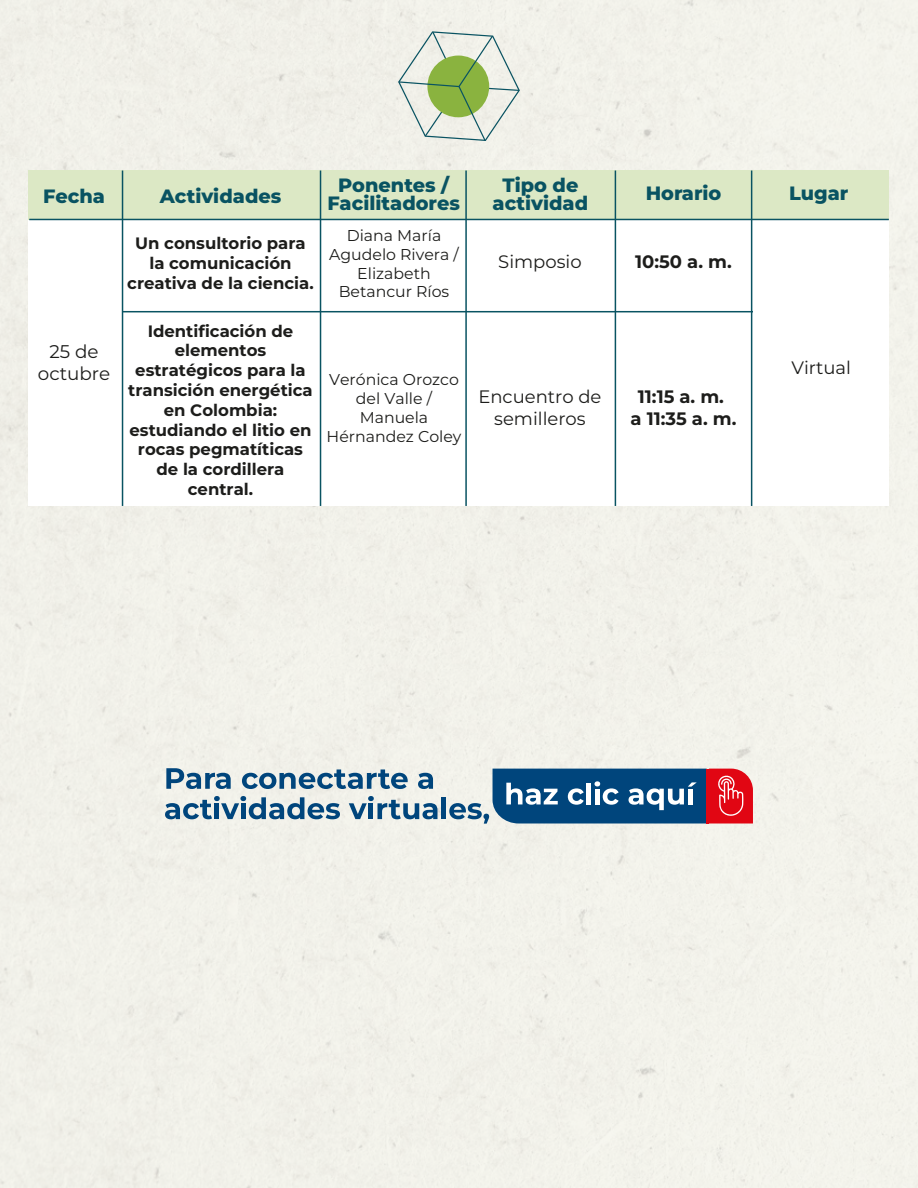
<style>
.page{position:relative;width:918px;height:1188px;background:#f2f1ea}
.page>*{position:absolute;margin:0;border:0;box-sizing:border-box;transform-origin:0 0}
.t1{font:800 19.2px/18.3px "Montserrat";color:#095362;text-align:center}
.t2{font:18.3px/22px "Montserrat";color:#1d1d1b;text-align:center}
.t3{font:18px/21.6px "Montserrat";color:#1d1d1b;text-align:center}
.t4{font:700 18px/21.6px "Montserrat";color:#1d1d1b;text-align:center}
.t5{font:700 16.5px/19.8px "Montserrat";color:#1d1d1b;text-align:center}
.t6{font:15.75px/18.9px "Montserrat";color:#1d1d1b;text-align:center}
</style>
<div class="page">
<svg style="left:166px;top:768px;width:65px;height:21px"></svg>
<svg style="left:242px;top:769px;width:166px;height:20px;background:#87a5b9"></svg>
<svg style="left:418px;top:773px;width:15px;height:16px"></svg>
<svg style="left:165px;top:796px;width:175px;height:23px;background:#8da9bc"></svg>
<svg style="left:349px;top:796px;width:88px;height:23px;background:#95afc0"></svg>
<hr style="left:442px;top:797px;width:4px;height:22px;background:#00457c">
<svg style="left:449px;top:769px;width:304px;height:55px;background:#59698c"></svg>
<div style="left:28px;top:170px;width:862px;height:336px;background:#fff"></div>
<div style="left:28px;top:170px;width:862px;height:50px;background:#dce8c5"></div>
<hr style="left:29px;top:219px;width:860px;height:1px;background:#095362">
<hr style="left:320px;top:171px;width:1px;height:335px;background:#095362">
<hr style="left:122px;top:171px;width:1px;height:335px;background:#095362">
<hr style="left:465px;top:171px;width:2px;height:335px;background:#095362">
<hr style="left:615px;top:171px;width:1px;height:335px;background:#095362">
<hr style="left:751px;top:171px;width:1px;height:335px;background:#095362">
<hr style="left:123px;top:311px;width:630px;height:1px;background:#095362">
<svg style="left:398px;top:31px;width:122px;height:110px;background:#cdd9bc"></svg>
<p class="t1" style="left:43px;top:186px;width:63px">Fecha</p>
<p class="t1" style="left:160px;top:186px;width:123px">Actividades</p>
<p class="t1" style="left:327px;top:175px;width:134px">Ponentes /<br>Facilitadores</p>
<p class="t1" style="left:493px;top:175px;width:97px">Tipo de actividad</p>
<p class="t1" style="left:646px;top:183px;width:77px">Horario</p>
<p class="t5" style="left:127px;top:233px;width:188px">Un consultorio para la comunicación creativa de la ciencia.</p>
<p class="t6" style="left:329px;top:225px;width:131px">Diana María<br>Agudelo Rivera /<br>Elizabeth<br>Betancur Ríos</p>
<p class="t3" style="left:498px;top:251px;width:85px">Simposio</p>
<p class="t4" style="left:635px;top:250px;width:98px">10:50 a. m.</p>
<p class="t2" style="left:38px;top:340px;width:74px">25 de octubre</p>
<p class="t5" style="left:128px;top:320px;width:186px">Identificación de elementos estratégicos para la transición energética en Colombia: estudiando el litio en rocas pegmatíticas de la cordillera central.</p>
<p class="t6" style="left:327px;top:370px;width:136px">Verónica Orozco del Valle /<br>Manuela<br>Hérnandez Coley</p>
<p class="t3" style="left:478px;top:386px;width:125px">Encuentro de semilleros</p>
<p class="t4" style="left:631px;top:385px;width:108px">11:15 a. m.<br>a 11:35 a. m.</p>
<p class="t1" style="left:789px;top:183px;width:61px">Lugar</p>
<p class="t3" style="left:791px;top:356px;width:61px">Virtual</p>
</div>
